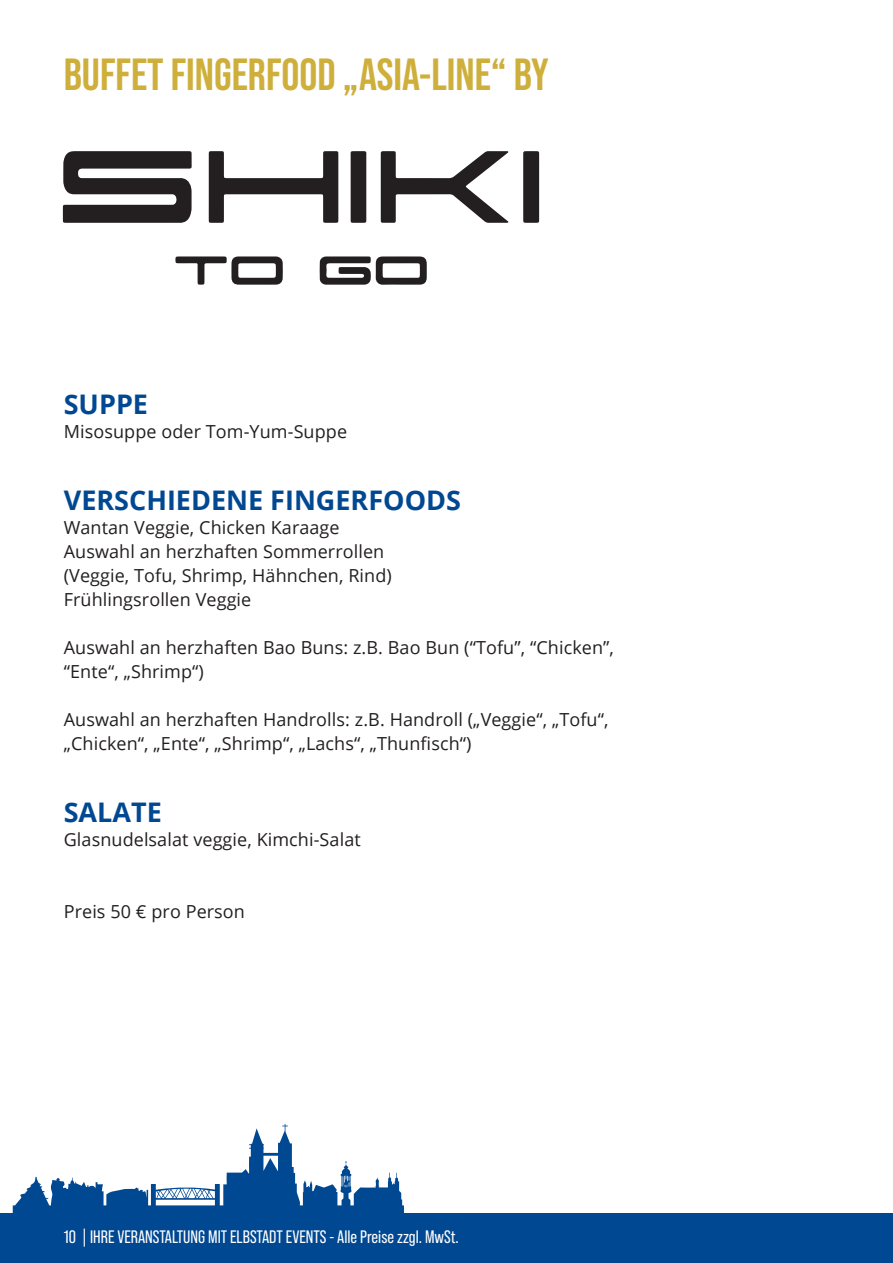
<style>
.page{position:relative;width:893px;height:1263px;background:#fff}
.page>*{position:absolute;margin:0;border:0;box-sizing:border-box;transform-origin:0 0}
.t1{font:700 45px "Bebas Neue Pro";color:#cfaf3b}
.t2{font:700 27px "Open Sans";color:#014892}
.t3{font:18px/24px "Open Sans";letter-spacing:.005em;color:#231f20}
.t4{font:18px "Bebas Neue Pro";color:#fff}
</style>
<div class="page">
<div style="left:0;top:1213px;width:893px;height:50px;background:#014892"></div>
<svg style="left:13px;top:1124px;width:391px;height:89px"></svg>
<svg style="left:62px;top:151px;width:130px;height:72px"></svg>
<svg style="left:209px;top:151px;width:129px;height:72px"></svg>
<svg style="left:381px;top:151px;width:127px;height:72px"></svg>
<svg style="left:523px;top:151px;width:16px;height:72px"></svg>
<svg style="left:351px;top:151px;width:15px;height:72px"></svg>
<svg style="left:320px;top:256px;width:107px;height:29px"></svg>
<svg style="left:175px;top:256px;width:108px;height:29px"></svg>
<h1 class="t1" style="left:64px;top:49px;width:487px">BUFFET FINGERFOOD „ASIA-LINE“ BY</h1>
<h2 class="t2" style="left:64px;top:385px;width:86px">SUPPE</h2>
<p class="t3" style="left:64px;top:419px;width:285px">Misosuppe oder Tom-Yum-Suppe</p>
<h2 class="t2" style="left:64px;top:481px;width:399px">VERSCHIEDENE FINGERFOODS</h2>
<p class="t3" style="left:64px;top:515px;width:330px">Wantan Veggie, Chicken Karaage Auswahl an herzhaften Sommerrollen (Veggie, Tofu, Shrimp, Hähnchen, Rind)<br>Frühlingsrollen Veggie</p>
<p class="t3" style="left:64px;top:635px;width:552px">Auswahl an herzhaften Bao Buns: z.B. Bao Bun (“Tofu”, “Chicken”, “Ente“, „Shrimp“)</p>
<p class="t3" style="left:64px;top:707px;width:546px">Auswahl an herzhaften Handrolls: z.B. Handroll („Veggie“, „Tofu“, „Chicken“, „Ente“, „Shrimp“, „Lachs“, „Thunfisch“)</p>
<h2 class="t2" style="left:64px;top:793px;width:100px">SALATE</h2>
<p class="t3" style="left:64px;top:827px;width:299px">Glasnudelsalat veggie, Kimchi-Salat</p>
<p class="t3" style="left:64px;top:899px;width:183px">Preis 50 € pro Person</p>
<p class="t4" style="left:64px;top:1227px;width:397px">10 | IHRE VERANSTALTUNG MIT ELBSTADT EVENTS - Alle Preise zzgl. MwSt.</p>
</div>
